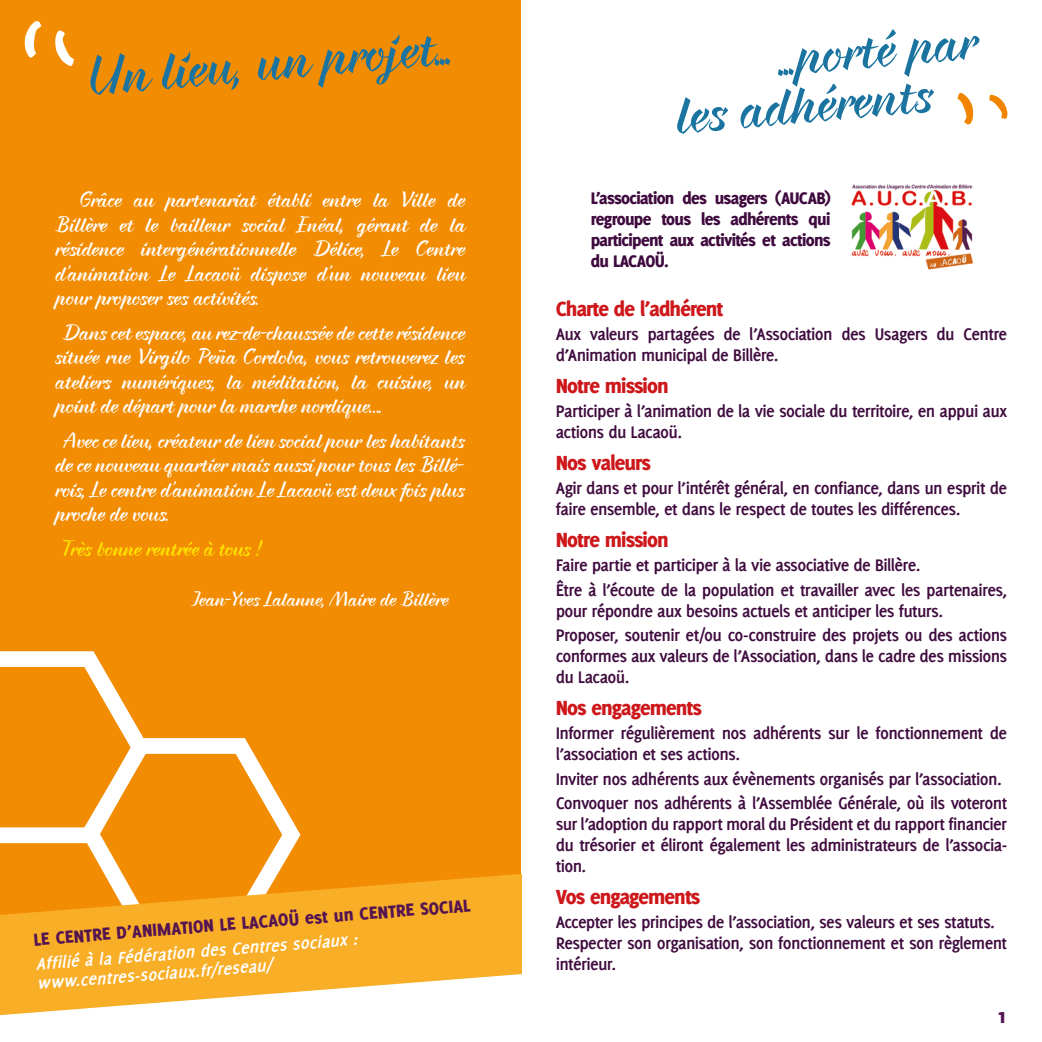
<style>
.page{position:relative;width:1042px;height:1042px;background:#fff}
.page>*{position:absolute;margin:0;border:0;box-sizing:border-box;transform-origin:0 0}
.t1{font:700 57.75px/49px "Braxton";color:#1b74a0}
.t2{font:700 22.75px/24.5px "Braxton";color:#fff;text-align:justify}
.t3{font:700 22.75px "Braxton";letter-spacing:-.01em;color:#ffe500}
.t4{font:800 22.4px "Delicious";letter-spacing:-.04em;color:#cd171a}
.t5{font:800 22.4px "Delicious";color:#541452}
.t6{font:700 21px "Braxton";letter-spacing:-.005em;color:#fff}
.t7{font:800 19.25px "Delicious";color:#541452}
.t8{font:700 18.38px/21px "Delicious";letter-spacing:-.035em;color:#3f0b3e}
.t9{font:800 18.38px/21px "Delicious";letter-spacing:-.035em;color:#3f0b3e;text-align:justify}
.t10{font:italic 700 18.38px/19.4px "Delicious";color:#fff}
</style>
<div class="page">
<div style="left:0;top:0;width:521px;height:924px;background:#f28c03"></div>
<svg style="left:0;top:651px;width:136px;height:193px"></svg>
<svg style="left:73px;top:724px;width:228px;height:147px"></svg>
<svg style="left:0;top:871px;width:522px;height:144px;fill:#f9ae27"></svg>
<svg style="left:55px;top:30px;width:19px;height:36px"></svg>
<svg style="left:25px;top:21px;width:16px;height:37px"></svg>
<img style="left:851px;top:184px;width:121px;height:86px">
<svg style="left:957px;top:92px;width:16px;height:33px"></svg>
<svg style="left:989px;top:94px;width:18px;height:25px"></svg>
<h1 class="t1" style="left:84px;top:51px;width:372px;rotate:-5deg">Un lieu, un projet...</h1>
<p class="t2" style="left:56px;top:187px;width:411px;text-indent:24px">Grâce au partenariat établi entre la Ville de Billère et le bailleur social Enéal, gérant de la résidence intergénérationnelle Délice, Le Centre d’animation Le Lacaoü dispose d’un nouveau lieu pour proposer ses activités.</p>
<p class="t2" style="left:56px;top:320px;width:411px;text-indent:8px">Dans cet espace, au rez-de-chaussée de cette résidence située rue Virgilo Peña Cordoba, vous retrouverez les ateliers numériques, la méditation, la cuisine, un point de départ pour la marche nordique….</p>
<p class="t2" style="left:56px;top:427px;width:411px;text-indent:8px">Avec ce lieu, créateur de lien social pour les habitants de ce nouveau quartier mais aussi pour tous les Billé&shy;rois, Le centre d’animation Le Lacaoü est deux fois plus proche de vous.</p>
<p class="t3" style="left:60px;top:534px;width:203px">Très bonne rentrée à tous !</p>
<p class="t6" style="left:192px;top:585px;width:259px">Jean-Yves Lalanne, Maire de Billère</p>
<p class="t7" style="left:33px;top:930px;width:439px;rotate:-5deg">LE CENTRE D’ANIMATION LE LACAOÜ est un CENTRE SOCIAL</p>
<p class="t10" style="left:35px;top:953px;width:324px;rotate:-4deg">Affilié à la Fédération des Centres sociaux : www.centres-sociaux.fr/reseau/</p>
<h1 class="t1" style="left:669px;top:40px;width:309px;text-indent:107px;rotate:-5deg">...porté par les adhérents</h1>
<p class="t9" style="left:591px;top:187px;width:241px">L’association des usagers (AUCAB) regroupe tous les adhérents qui participent aux activités et actions du LACAOÜ.</p>
<p class="t4" style="left:556px;top:295px;width:169px">Charte de l’adhérent</p>
<p class="t8" style="left:556px;top:323px;width:453px">Aux valeurs partagées de l’Association des Usagers du Centre d’Animation municipal de Billère.</p>
<p class="t4" style="left:556px;top:372px;width:115px">Notre mission</p>
<p class="t8" style="left:556px;top:400px;width:453px">Participer à l’animation de la vie sociale du territoire, en appui aux actions du Lacaoü.</p>
<p class="t4" style="left:556px;top:449px;width:97px">Nos valeurs</p>
<p class="t8" style="left:556px;top:477px;width:453px">Agir dans et pour l’intérêt général, en confiance, dans un esprit de faire ensemble, et dans le respect de toutes les différences.</p>
<p class="t4" style="left:556px;top:526px;width:115px">Notre mission</p>
<p class="t8" style="left:556px;top:553px;width:453px;line-height:24.5px">Faire partie et participer à la vie associative de Billère.<br>Être à l’écoute de la population et travailler avec les partenaires,</p>
<p class="t8" style="left:556px;top:598px;width:453px;line-height:24.5px">pour répondre aux besoins actuels et anticiper les futurs.<br>Proposer, soutenir et/ou co-construire des projets ou des actions</p>
<p class="t8" style="left:556px;top:645px;width:453px">conformes aux valeurs de l’Association, dans le cadre des missions du Lacaoü.</p>
<p class="t4" style="left:556px;top:694px;width:148px">Nos engagements</p>
<p class="t8" style="left:556px;top:722px;width:453px">Informer régulièrement nos adhérents sur le fonctionnement de l’association et ses actions.</p>
<p class="t8" style="left:556px;top:766px;width:453px;line-height:24.5px">Inviter nos adhérents aux évènements organisés par l’association.<br>Convoquer nos adhérents à l’Assemblée Générale, où ils voteront</p>
<p class="t8" style="left:556px;top:813px;width:453px;text-align:justify">sur l’adoption du rapport moral du Président et du rapport financier du trésorier et éliront également les administrateurs de l’associa&shy;tion.</p>
<p class="t4" style="left:556px;top:883px;width:146px">Vos engagements</p>
<p class="t8" style="left:556px;top:911px;width:453px">Accepter les principes de l’association, ses valeurs et ses statuts.<br>Respecter son organisation, son fonctionnement et son règlement intérieur.</p>
<p class="t5" style="left:997px;top:1002px;width:12px">1</p>
</div>
